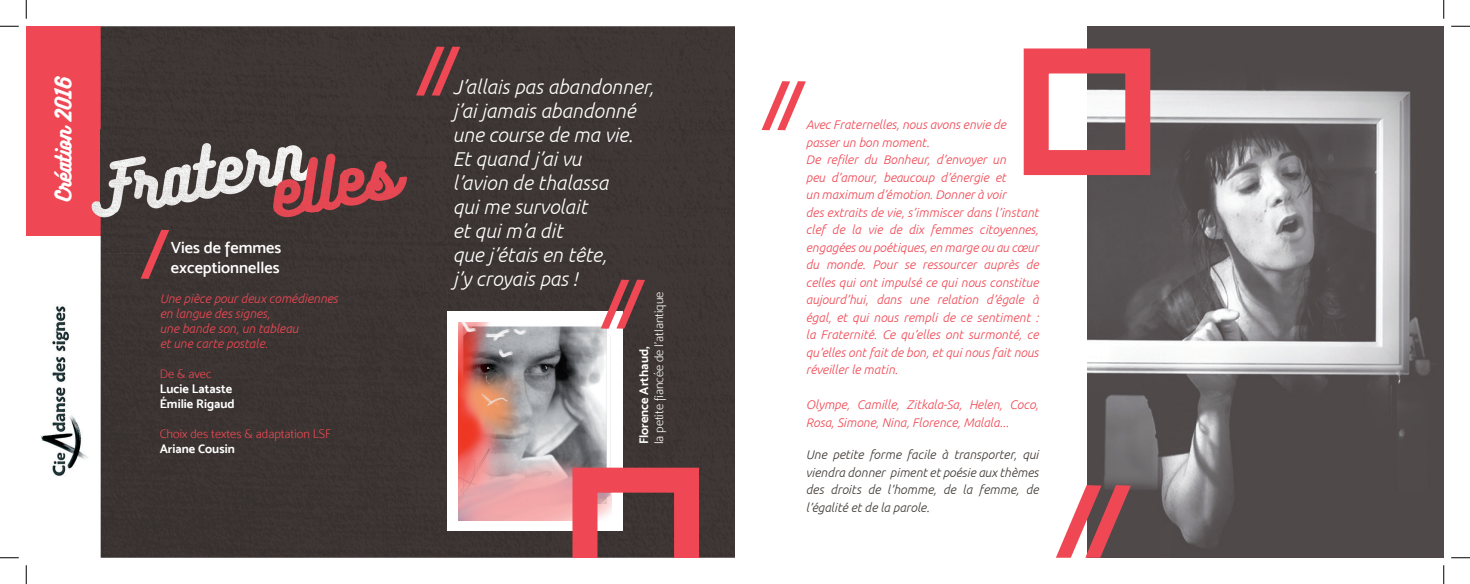
<style>
.page{position:relative;width:1470px;height:584px;background:#fff}
.page>*{position:absolute;margin:0;border:0;box-sizing:border-box;transform-origin:0 0}
.t1{font:68.75px "Mosk Semi Bold 600";color:#ef4854}
.t2{font:italic 300 20px/24px "Ubuntu";color:#fff}
.t3{font:20px "Bukhari Script";color:#fff}
.t4{font:16.25px/19.5px "Mosk Semi Bold 600";color:#fff}
.t5{font:italic 300 12.5px/17.5px "Ubuntu";color:#ef4854}
.t6{font:italic 300 12.5px/17.5px "Ubuntu";color:#3e3834;text-align:justify}
.t7{font:12.5px/15px "Mosk Bold 700";color:#fff}
.t8{font:12.5px "Mosk Light 300";color:#ef4854}
.t9{font:12.5px "Mosk Light 300";color:#fff}
</style>
<div class="page">
<div style="left:26px;top:26px;width:75px;height:210px;background:#ef4854"></div>
<div style="left:101px;top:26px;width:634px;height:532px;background:#3d3633"></div>
<div style="left:447px;top:311px;width:176px;height:220px;background:#fff"></div>
<img style="left:458px;top:322px;width:154px;height:198px">
<img style="left:91px;top:129px;width:330px;height:125px">
<svg style="left:572px;top:468px;width:127px;height:90px;background:#b04f55"></svg>
<img style="left:41px;top:306px;width:47px;height:170px">
<svg style="left:416px;top:47px;width:44px;height:49px;background:#7d3c3f"></svg>
<svg style="left:601px;top:280px;width:44px;height:49px;background:#8f4f52"></svg>
<img style="left:1087px;top:26px;width:357px;height:532px">
<svg style="left:762px;top:81px;width:44px;height:49px"></svg>
<svg style="left:1056px;top:485px;width:75px;height:73px"></svg>
<div style="left:1024px;top:48px;width:126px;height:127px;border:25px solid #ef4854"></div>
<svg style="left:0;top:25px;width:19px;height:2px"></svg>
<svg style="left:1451px;top:25px;width:19px;height:2px"></svg>
<svg style="left:0;top:557px;width:19px;height:2px"></svg>
<svg style="left:1451px;top:557px;width:19px;height:2px"></svg>
<svg style="left:25px;top:0;width:2px;height:19px"></svg>
<svg style="left:25px;top:565px;width:2px;height:19px"></svg>
<svg style="left:1443px;top:0;width:1px;height:19px"></svg>
<svg style="left:1443px;top:565px;width:1px;height:19px"></svg>
<h2 class="t3" style="left:53px;top:201px;width:126px;rotate:-90deg">Création 2016</h2>
<h1 class="t1" style="left:140px;top:214px;width:31px">/</h1>
<h3 class="t4" style="left:171px;top:238px;width:112px">Vies de femmes exceptionnelles</h3>
<p class="t5" style="left:160px;top:291px;width:180px;line-height:15px">Une pièce pour deux comédiennes en langue des signes,<br>une bande son, un tableau<br>et une carte postale.</p>
<p class="t8" style="left:160px;top:366px;width:53px">De &amp; avec</p>
<p class="t7" style="left:160px;top:381px;width:76px">Lucie Lataste<br>Émilie Rigaud</p>
<p class="t8" style="left:160px;top:426px;width:173px">Choix des textes &amp; adaptation LSF</p>
<p class="t7" style="left:160px;top:441px;width:77px">Ariane Cousin</p>
<h2 class="t2" style="left:453px;top:75px;width:203px">J’allais pas abandonner, j’ai jamais abandonné une course de ma vie.<br>Et quand j’ai vu<br>l’avion de thalassa<br>qui me survolait<br>et qui m’a dit<br>que j’étais en tête,<br>j’y croyais pas !</h2>
<p class="t9" style="left:652px;top:444px;width:154px;rotate:-90deg">la petite fiancée de l’atlantique</p>
<p class="t7" style="left:636px;top:444px;width:99px;rotate:-90deg">Florence Arthaud,</p>
<p class="t5" style="left:806px;top:116px;width:234px">Avec Fraternelles, nous avons envie de passer un bon moment.<br>De refiler du Bonheur, d’envoyer un<br>peu d’amour, beaucoup d’énergie et<br>un maximum d’émotion. Donner à voir<br>des extraits de vie, s’immiscer dans l’instant clef de la vie de dix femmes citoyennes, engagées ou poétiques, en marge ou au cœur du monde. Pour se ressourcer auprès de celles qui ont impulsé ce qui nous constitue aujourd’hui, dans une relation d’égale à égal, et qui nous rempli de ce sentiment : la Fraternité. Ce qu’elles ont surmonté, ce qu’elles ont fait de bon, et qui nous fait nous réveiller le matin.</p>
<p class="t5" style="left:806px;top:396px;width:234px">Olympe, Camille, Zitkala-Sa, Helen, Coco,<br>Rosa, Simone, Nina, Florence, Malala...</p>
<p class="t6" style="left:806px;top:446px;width:234px">Une petite forme facile à transporter, qui viendra donner piment et poésie aux thèmes des droits de l’homme, de la femme, de l’égalité et de la parole.</p>
</div>
